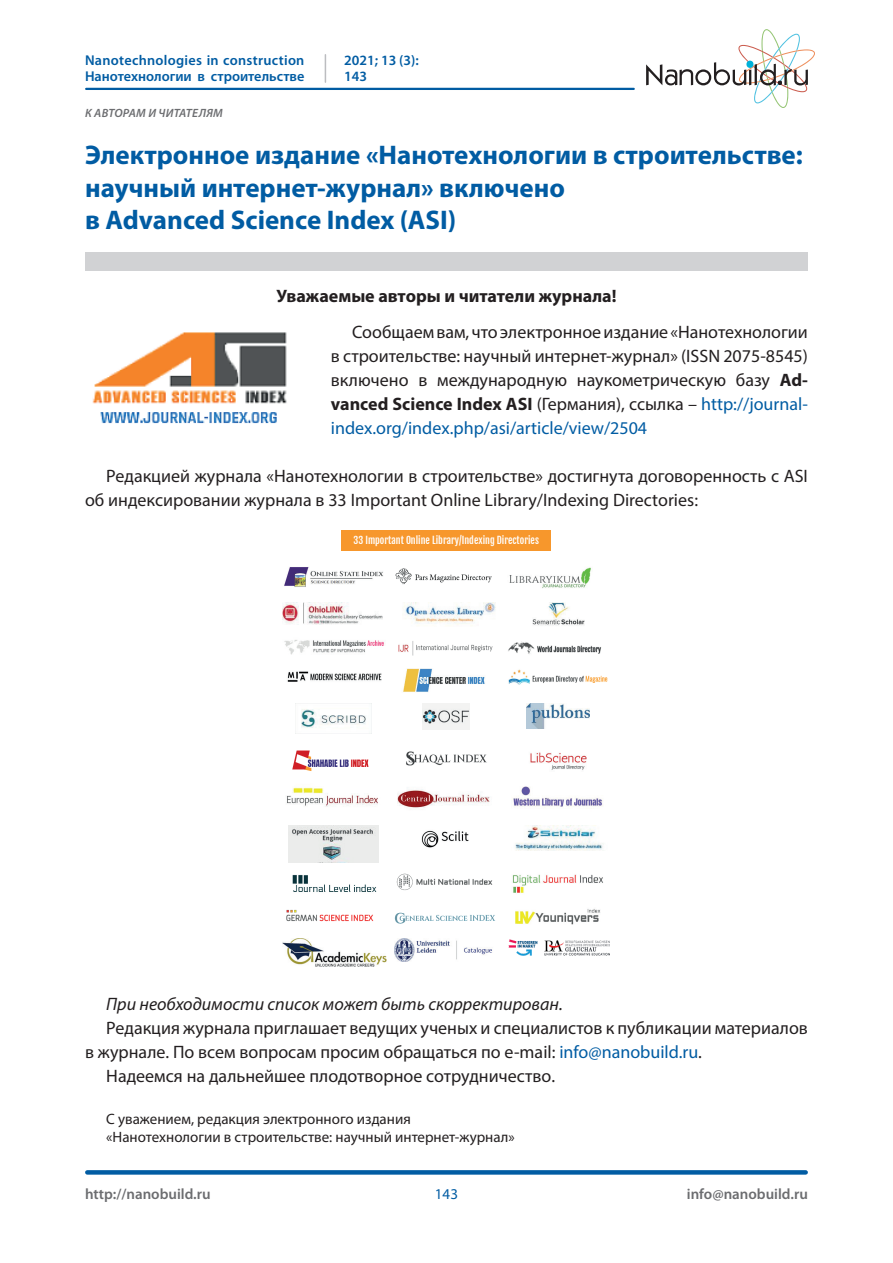
<style>
.page{position:relative;width:893px;height:1263px;background:#fff}
.page>*{position:absolute;margin:0;border:0;box-sizing:border-box;transform-origin:0 0}
.t1{font:700 27px/32.4px "Myriad Pro";color:#015ca3}
.t2{font:18px/24px "Myriad Pro";color:#231f20;text-align:justify}
.t3{font:italic 18px "Myriad Pro";color:#231f20}
.t4{font:700 18px "Myriad Pro";color:#231f20}
.t5{font:15px/18px "Myriad Pro";color:#231f20}
.t6{font:600 15px "Myriad Pro";color:#6c6d70}
.t7{font:15px "Myriad Pro";color:#015ca3}
.t8{font:600 14.25px/16.5px "Myriad Pro";letter-spacing:.01em;color:#015ca3}
.t9{font:italic 600 12px "Myriad Pro";letter-spacing:.02em;color:#6c6d70}
.t10{font:9.75px "Fjalla One";color:#fff}
.s1{font-weight:700}
.s2{color:#015ca3}
</style>
<div class="page">
<svg style="left:646px;top:29px;width:169px;height:79px"></svg>
<hr style="left:86px;top:88px;width:548px;height:2px;background:#015ca3">
<div style="left:87px;top:1170px;width:719px;height:5px;background:#015ca3"></div>
<svg style="left:325px;top:55px;width:1px;height:27px"></svg>
<div style="left:85px;top:252px;width:723px;height:18px;background:#d1d2d4"></div>
<img style="left:92px;top:332px;width:195px;height:92px">
<div style="left:341px;top:530px;width:210px;height:21px;background:#f7972c"></div>
<img style="left:284px;top:567px;width:99px;height:20px">
<img style="left:395px;top:568px;width:97px;height:17px">
<img style="left:509px;top:567px;width:82px;height:21px">
<img style="left:282px;top:602px;width:101px;height:22px">
<img style="left:404px;top:602px;width:92px;height:24px">
<img style="left:532px;top:602px;width:53px;height:24px">
<img style="left:284px;top:640px;width:100px;height:15px">
<img style="left:398px;top:641px;width:95px;height:15px">
<img style="left:508px;top:641px;width:94px;height:13px">
<img style="left:287px;top:671px;width:95px;height:11px">
<img style="left:403px;top:669px;width:82px;height:23px">
<img style="left:508px;top:669px;width:100px;height:16px">
<img style="left:295px;top:703px;width:77px;height:31px">
<img style="left:422px;top:703px;width:48px;height:27px">
<img style="left:527px;top:703px;width:63px;height:26px">
<img style="left:292px;top:750px;width:77px;height:21px">
<img style="left:406px;top:751px;width:81px;height:15px">
<img style="left:530px;top:752px;width:57px;height:18px">
<img style="left:286px;top:787px;width:92px;height:20px">
<img style="left:398px;top:789px;width:92px;height:19px">
<img style="left:512px;top:786px;width:91px;height:23px">
<img style="left:288px;top:825px;width:90px;height:37px">
<img style="left:421px;top:830px;width:48px;height:18px">
<img style="left:515px;top:825px;width:88px;height:25px">
<img style="left:292px;top:875px;width:85px;height:17px">
<img style="left:396px;top:873px;width:97px;height:18px">
<img style="left:512px;top:874px;width:91px;height:19px">
<img style="left:286px;top:909px;width:88px;height:13px">
<img style="left:395px;top:912px;width:100px;height:12px">
<img style="left:515px;top:909px;width:86px;height:16px">
<img style="left:282px;top:939px;width:105px;height:27px">
<img style="left:395px;top:939px;width:97px;height:23px">
<img style="left:508px;top:939px;width:102px;height:17px">
<p class="t8" style="left:85px;top:51px;width:221px">Nanotechnologies in construction<br>Нанотехнологии в строительстве</p>
<p class="t8" style="left:344px;top:51px;width:76px">2021; 13 (3):<br>143</p>
<p class="t9" style="left:85px;top:105px;width:139px">К АВТОРАМ И ЧИТАТЕЛЯМ</p>
<h1 class="t1" style="left:85px;top:138px;width:719px">Электронное издание «Нанотехнологии в строительстве: научный интернет-журнал» включено<br>в Advanced Science Index (ASI)</h1>
<p class="t4" style="left:276px;top:284px;width:342px">Уважаемые авторы и читатели журнала!</p>
<p class="t2" style="left:331px;top:319px;width:479px;text-indent:21px">Сообщаем вам, что электронное издание «Нанотехнологии в строительстве: научный интернет-журнал» (ISSN 2075-8545) включено в международную наукометрическую базу <span class="s1">Ad&shy;vanced Science Index ASI</span> (Германия), ссылка – <span class="s2">http://journal&shy;index.org/index.php/asi/article/view/2504</span></p>
<p class="t2" style="left:85px;top:463px;width:724px;text-indent:21px">Редакцией журнала «Нанотехнологии в строительстве» достигнута договоренность с ASI об индексировании журнала в 33 Important Online Library/Indexing Directories:</p>
<p class="t10" style="left:353px;top:534px;width:187px">33 Important Online Library/Indexing Directories</p>
<p class="t3" style="left:106px;top:992px;width:458px">При необходимости список может быть скорректирован.</p>
<p class="t2" style="left:106px;top:1015px;width:703px">Редакция журнала приглашает ведущих ученых и специалистов к публикации материалов</p>
<p class="t2" style="left:85px;top:1039px;width:618px">в журнале. По всем вопросам просим обращаться по e-mail: <span class="s2">info@nanobuild.ru</span>.</p>
<p class="t2" style="left:106px;top:1063px;width:450px">Надеемся на дальнейшее плодотворное сотрудничество.</p>
<p class="t5" style="left:106px;top:1109px;width:410px">С уважением, редакция электронного издания «Нанотехнологии в строительстве: научный интернет-журнал»</p>
<p class="t6" style="left:85px;top:1184px;width:127px">http://nanobuild.ru</p>
<p class="t6" style="left:687px;top:1184px;width:123px">info@nanobuild.ru</p>
<p class="t7" style="left:435px;top:1185px;width:25px">143</p>
</div>
